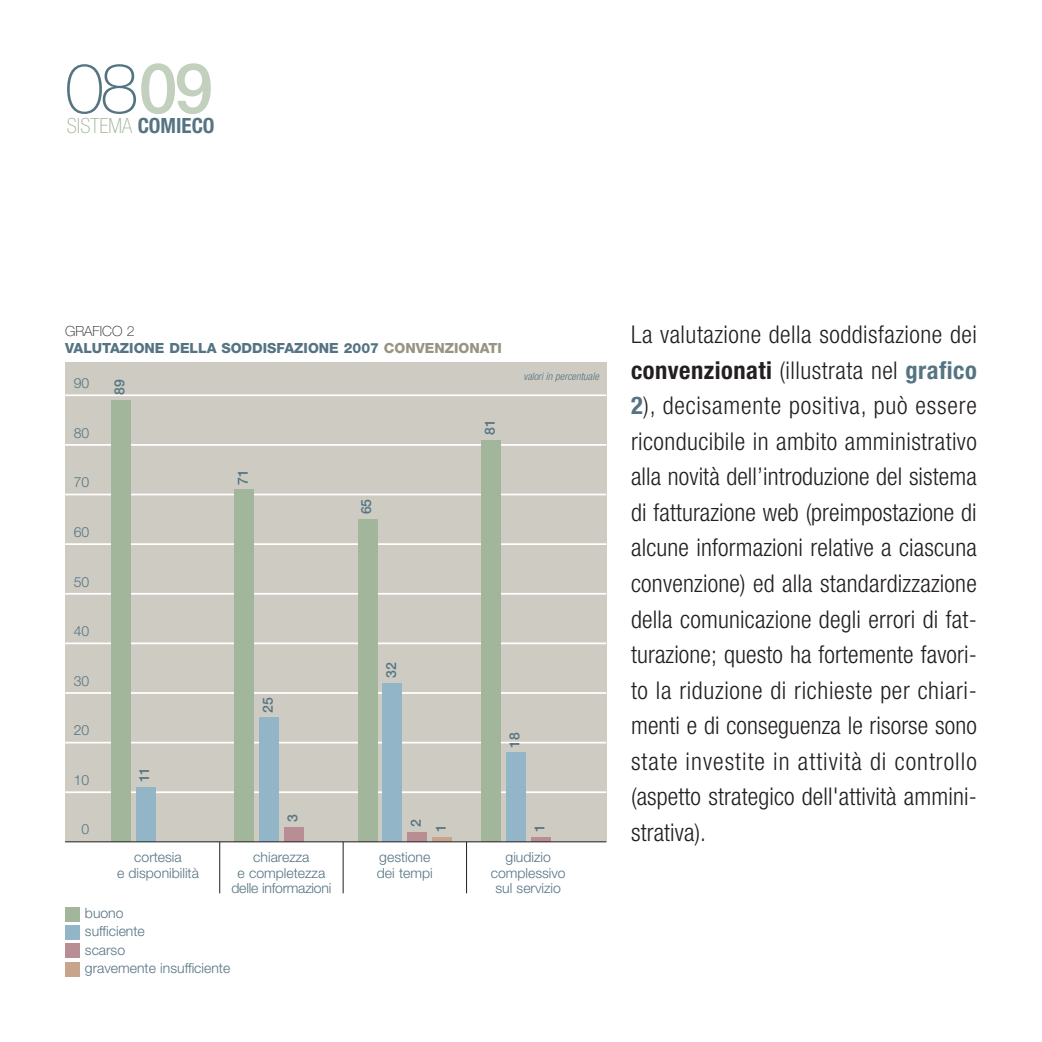
<style>
.page{position:relative;width:1042px;height:1042px;background:#fff}
.page>*{position:absolute;margin:0;border:0;box-sizing:border-box;transform-origin:0 0}
.t1{font:100 69.65px "Helvetica Neue";color:#557482}
.t2{font:300 condensed 24.5px/35.5px "Helvetica Neue";letter-spacing:.005em;color:#231f20;text-align:justify}
.t3{font:100 condensed 21px "Helvetica Neue";color:#a1b69a}
.t4{font:300 14px/15.8px "Helvetica Neue";color:#557482;text-align:center}
.t5{font:800 14px/17.5px "Helvetica Neue";color:#557482}
.t6{font:500 14px/24.8px "Helvetica Neue";color:#557482;text-align:center}
.t7{font:italic 300 condensed 10.5px "Helvetica Neue";color:#557482}
.s1{font-weight:500;color:#c2d0bd}
.s2{font-weight:700;color:#557482}
.s3{font-weight:100;color:#231f20}
.s4{color:#979482}
.s5{font-weight:700}
</style>
<div class="page">
<div style="left:65px;top:363px;width:541px;height:479px;background:#cdcbc2"></div>
<hr style="left:65px;top:791px;width:541px;height:2px;background:#fff">
<hr style="left:65px;top:742px;width:541px;height:1px;background:#fff">
<hr style="left:65px;top:692px;width:541px;height:2px;background:#fff">
<hr style="left:65px;top:642px;width:541px;height:2px;background:#fff">
<hr style="left:65px;top:593px;width:541px;height:1px;background:#fff">
<hr style="left:65px;top:543px;width:541px;height:2px;background:#fff">
<hr style="left:65px;top:494px;width:541px;height:1px;background:#fff">
<hr style="left:65px;top:444px;width:541px;height:2px;background:#fff">
<hr style="left:65px;top:394px;width:541px;height:2px;background:#fff">
<div style="left:111px;top:400px;width:20px;height:442px;background:#a1b69a"></div>
<div style="left:136px;top:787px;width:20px;height:55px;background:#92b5c7"></div>
<div style="left:234px;top:489px;width:20px;height:353px;background:#a1b69a"></div>
<div style="left:259px;top:718px;width:20px;height:124px;background:#92b5c7"></div>
<div style="left:284px;top:827px;width:20px;height:15px;background:#b88d94"></div>
<div style="left:358px;top:519px;width:19px;height:323px;background:#a1b69a"></div>
<div style="left:382px;top:683px;width:20px;height:159px;background:#92b5c7"></div>
<div style="left:481px;top:440px;width:20px;height:402px;background:#a1b69a"></div>
<div style="left:506px;top:752px;width:20px;height:90px;background:#92b5c7"></div>
<div style="left:531px;top:837px;width:19px;height:5px;background:#b88d94"></div>
<hr style="left:219px;top:842px;width:1px;height:51px;background:#231f20">
<hr style="left:343px;top:842px;width:1px;height:51px;background:#231f20">
<hr style="left:466px;top:842px;width:1px;height:51px;background:#231f20">
<div style="left:432px;top:837px;width:20px;height:5px;background:#c6a58c"></div>
<div style="left:407px;top:832px;width:20px;height:10px;background:#b88d94"></div>
<div style="left:65px;top:906px;width:15px;height:15px;background:#a1b69a"></div>
<div style="left:65px;top:943px;width:15px;height:15px;background:#b88d94"></div>
<div style="left:65px;top:925px;width:15px;height:15px;background:#92b5c7"></div>
<div style="left:65px;top:962px;width:15px;height:15px;background:#c6a58c"></div>
<hr style="left:65px;top:841px;width:541px;height:1px;background:#231f20">
<h1 class="t1" style="left:65px;top:63px;width:150px">08<span class="s1">09</span></h1>
<p class="t3" style="left:67px;top:118px;width:149px">SISTEMA <span class="s2">COMIECO</span></p>
<p class="t5" style="left:65px;top:323px;width:438px"><span class="s3">GRAFICO 2<br></span>VALUTAZIONE DELLA SODDISFAZIONE 2007 <span class="s4">CONVENZIONATI</span></p>
<p class="t4" style="left:74px;top:377px;width:17px">90</p>
<p class="t4" style="left:74px;top:426px;width:17px">80</p>
<p class="t4" style="left:74px;top:476px;width:17px">70</p>
<p class="t4" style="left:74px;top:525px;width:17px">60</p>
<p class="t4" style="left:74px;top:575px;width:17px">50</p>
<p class="t4" style="left:74px;top:624px;width:17px">40</p>
<p class="t4" style="left:74px;top:674px;width:17px">30</p>
<p class="t4" style="left:74px;top:723px;width:17px">20</p>
<p class="t4" style="left:74px;top:773px;width:17px">10</p>
<p class="t4" style="left:82px;top:822px;width:9px">0</p>
<p class="t6" style="left:108px;top:395px;width:17px;rotate:-90deg">89</p>
<p class="t6" style="left:479px;top:435px;width:17px;rotate:-90deg">81</p>
<p class="t6" style="left:232px;top:484px;width:17px;rotate:-90deg">71</p>
<p class="t6" style="left:355px;top:514px;width:17px;rotate:-90deg">65</p>
<p class="t6" style="left:380px;top:678px;width:17px;rotate:-90deg">32</p>
<p class="t6" style="left:257px;top:713px;width:17px;rotate:-90deg">25</p>
<p class="t6" style="left:133px;top:782px;width:17px;rotate:-90deg">11</p>
<p class="t6" style="left:281px;top:822px;width:9px;rotate:-90deg">3</p>
<p class="t6" style="left:405px;top:832px;width:14px;rotate:-90deg">2<br>1</p>
<p class="t7" style="left:523px;top:372px;width:79px">valori in percentuale</p>
<p class="t6" style="left:503px;top:747px;width:17px;rotate:-90deg">18</p>
<p class="t6" style="left:528px;top:832px;width:9px;rotate:-90deg">1</p>
<p class="t4" style="left:117px;top:850px;width:84px">cortesia<br>e disponibilità</p>
<p class="t4" style="left:231px;top:850px;width:101px">chiarezza<br>e completezza delle informazioni</p>
<p class="t4" style="left:377px;top:850px;width:57px;text-align:left">gestione dei tempi</p>
<p class="t4" style="left:491px;top:850px;width:76px">giudizio complessivo sul servizio</p>
<p class="t4" style="left:85px;top:906px;width:40px">buono</p>
<p class="t4" style="left:85px;top:943px;width:42px">scarso</p>
<p class="t4" style="left:85px;top:924px;width:61px">sufficiente</p>
<p class="t4" style="left:85px;top:961px;width:147px">gravemente insufficiente</p>
<p class="t2" style="left:631px;top:319px;width:347px">La valutazione della soddisfazione dei <span class="s5">convenzionati</span> (illustrata nel <span class="s2">grafico 2</span>), decisamente positiva, può essere riconducibile in ambito amministrativo alla novità dell’introduzione del sistema di fatturazione web (preimpostazione di alcune informazioni relative a ciascuna convenzione) ed alla standardizzazione della comunicazione degli errori di fat&shy;turazione; questo ha fortemente favori&shy;to la riduzione di richieste per chiari&shy;menti e di conseguenza le risorse sono state investite in attività di controllo (aspetto strategico dell'attività ammini&shy;strativa).</p>
</div>
